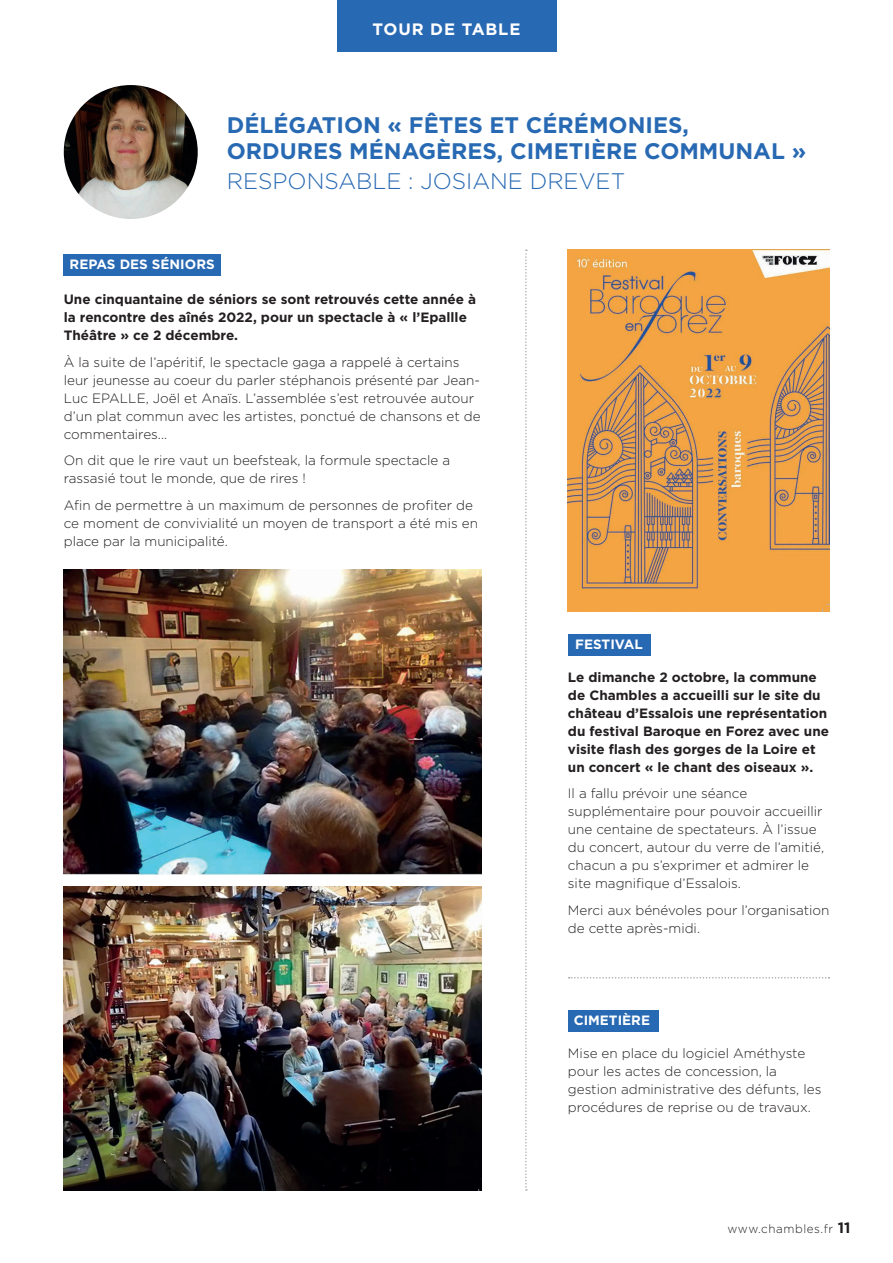
<style>
.page{position:relative;width:893px;height:1263px;background:#fff}
.page>*{position:absolute;margin:0;border:0;box-sizing:border-box;transform-origin:0 0}
.t1{font:700 22.5px/25.5px "Gotham";color:#2869b3}
.t2{font:300 22.5px "Gotham";color:#2869b3}
.t3{font:700 16.5px "Gotham";letter-spacing:.05em;color:#fff}
.t4{font:300 13.5px/18px "Gotham";color:#231f20}
.t5{font:700 13.5px/18px "Gotham";color:#231f20}
.t6{font:700 13.5px "Gotham";color:#fff}
.t7{font:300 12px "Gotham";letter-spacing:.05em;color:#231f20}
.s1{font-weight:700;font-size:15px}
</style>
<div class="page">
<div style="left:337px;top:0;width:219px;height:51px;background:#2869b3"></div>
<img style="left:64px;top:85px;width:134px;height:134px;border-radius:67px">
<img style="left:64px;top:886px;width:418px;height:305px">
<img style="left:64px;top:570px;width:418px;height:304px">
<img style="left:568px;top:250px;width:261px;height:361px">
<svg style="left:525px;top:250px;width:2px;height:941px"></svg>
<svg style="left:569px;top:977px;width:260px;height:1px"></svg>
<div style="left:64px;top:254px;width:157px;height:21px;background:#2869b3"></div>
<div style="left:568px;top:1011px;width:90px;height:21px;background:#2869b3"></div>
<div style="left:568px;top:634px;width:82px;height:21px;background:#2869b3"></div>
<p class="t3" style="left:373px;top:18px;width:149px">TOUR DE TABLE</p>
<h1 class="t1" style="left:227px;top:113px;width:581px">DÉLÉGATION « FÊTES ET CÉRÉMONIES,<br>ORDURES MÉNAGÈRES, CIMETIÈRE COMMUNAL »</h1>
<h1 class="t2" style="left:227px;top:166px;width:400px">RESPONSABLE : JOSIANE DREVET</h1>
<p class="t6" style="left:70px;top:255px;width:147px">REPAS DES SÉNIORS</p>
<p class="t5" style="left:64px;top:290px;width:414px">Une cinquantaine de séniors se sont retrouvés cette année à la rencontre des aînés 2022, pour un spectacle à « l’Epallle<br>Théâtre » ce 2 décembre.</p>
<p class="t4" style="left:64px;top:353px;width:418px">À la suite de l’apéritif, le spectacle gaga a rappelé à certains leur jeunesse au coeur du parler stéphanois présenté par Jean-Luc EPALLE, Joël et Anaïs. L’assemblée s’est retrouvée autour d’un plat commun avec les artistes, ponctué de chansons et de commentaires...</p>
<p class="t4" style="left:64px;top:451px;width:388px">On dit que le rire vaut un beefsteak, la formule spectacle a rassasié tout le monde, que de rires !</p>
<p class="t4" style="left:64px;top:496px;width:416px">Afin de permettre à un maximum de personnes de profiter de ce moment de convivialité un moyen de transport a été mis en place par la municipalité.</p>
<p class="t6" style="left:575px;top:635px;width:69px">FESTIVAL</p>
<p class="t5" style="left:568px;top:668px;width:263px">Le dimanche 2 octobre, la commune de Chambles a accueilli sur le site du château d’Essalois une représentation du festival Baroque en Forez avec une visite flash des gorges de la Loire et un concert « le chant des oiseaux ».</p>
<p class="t4" style="left:568px;top:784px;width:258px">Il a fallu prévoir une séance supplémentaire pour pouvoir accueillir une centaine de spectateurs. À l’issue du concert, autour du verre de l’amitié, chacun a pu s’exprimer et admirer le site magnifique d’Essalois.</p>
<p class="t4" style="left:568px;top:900px;width:263px">Merci aux bénévoles pour l’organisation de cette après-midi.</p>
<p class="t6" style="left:574px;top:1012px;width:78px">CIMETIÈRE</p>
<p class="t4" style="left:568px;top:1044px;width:255px">Mise en place du logiciel Améthyste pour les actes de concession, la gestion administrative des défunts, les procédures de reprise ou de travaux.</p>
<p class="t7" style="left:727px;top:1221px;width:124px">www.chambles.fr <span class="s1">11</span></p>
</div>
